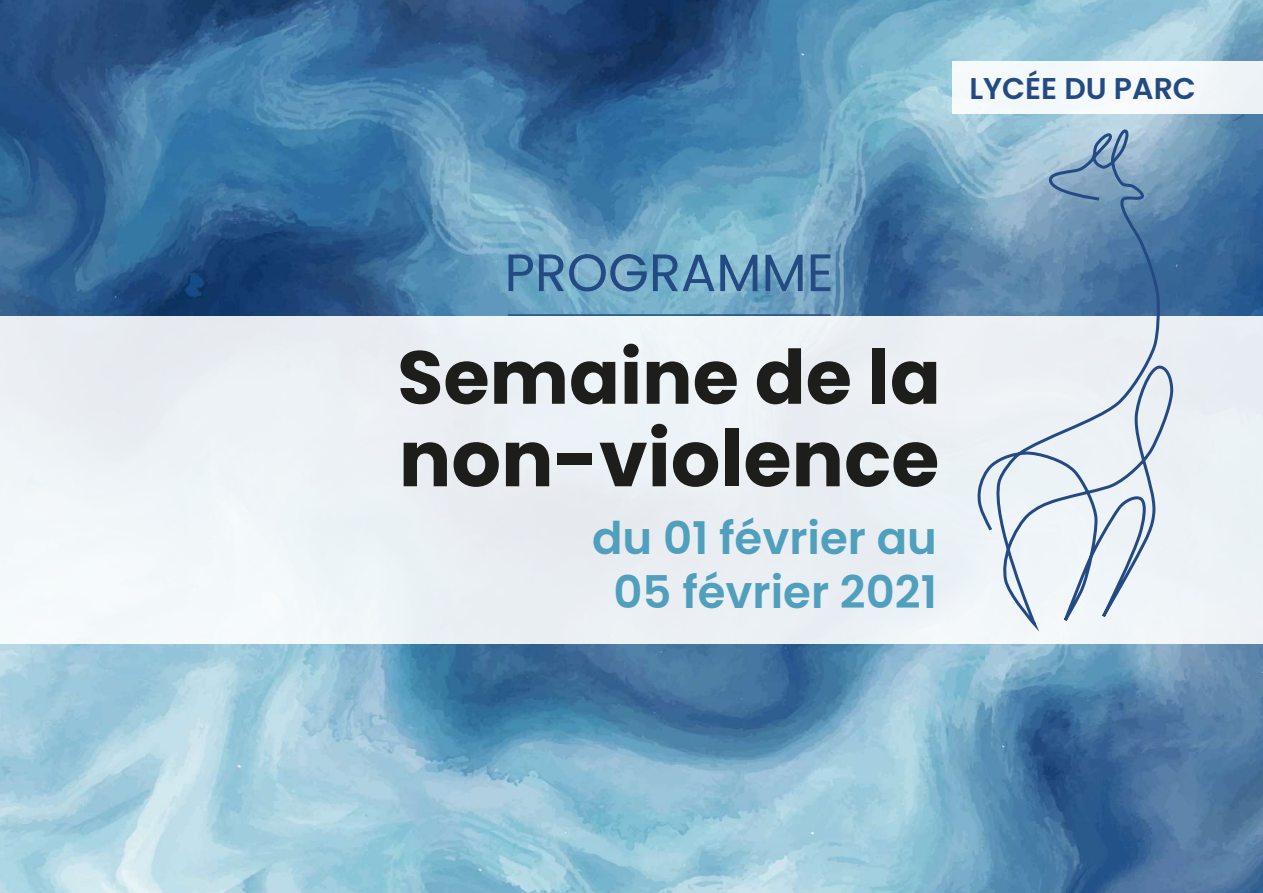
<style>
.page{position:relative;width:1263px;height:893px;background:#fff}
.page>*{position:absolute;margin:0;border:0;box-sizing:border-box;transform-origin:0 0}
.t1{font:700 78px "Poppins";color:#1d1d1b}
.t2{font:700 75px "Poppins";color:#1d1d1b}
.t3{font:52.5px "Poppins";color:#234a82}
.t4{font:600 45px/54px "Poppins";color:#509fbc;text-align:center}
.t5{font:600 30px "Poppins";color:#234a82}
</style>
<div class="page">
<img style="left:0;top:0;width:1263px;height:893px">
<div style="left:0;top:316px;width:1263px;height:328px;background:#ebf1f5"></div>
<hr style="left:508px;top:314px;width:323px;height:2px;background:#234a82">
<svg style="left:975px;top:127px;width:200px;height:500px"></svg>
<div style="left:953px;top:61px;width:310px;height:52px;background:#f4f9fb"></div>
<p class="t5" style="left:969px;top:71px;width:228px">LYCÉE DU PARC</p>
<p class="t3" style="left:504px;top:242px;width:331px">PROGRAMME</p>
<h2 class="t2" style="left:397px;top:334px;width:545px">Semaine de la</h2>
<h1 class="t1" style="left:399px;top:414px;width:542px">non-violence</h1>
<p class="t4" style="left:592px;top:511px;width:346px">du 01 février au<br>05 février 2021</p>
</div>
